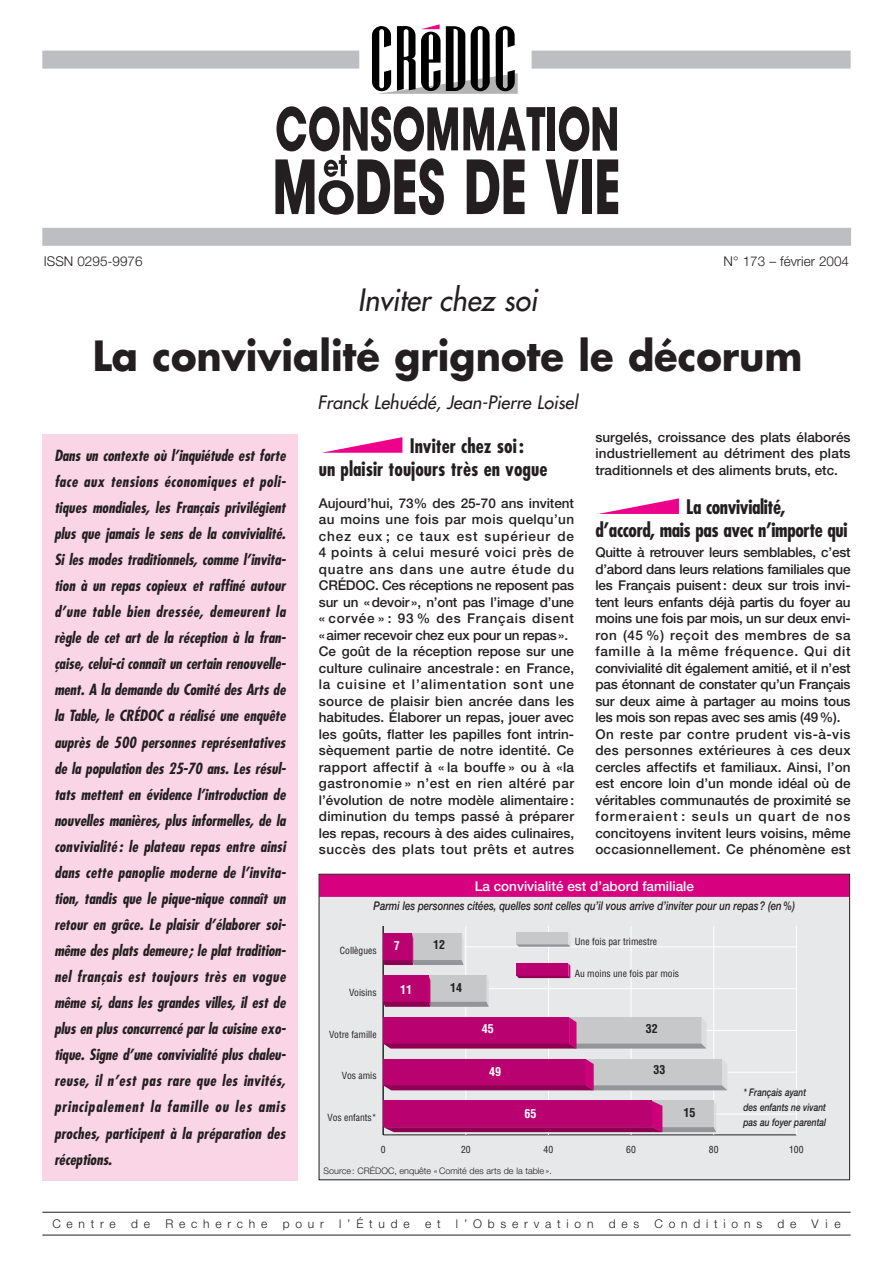
<style>
.page{position:relative;width:893px;height:1263px;background:#fff}
.page>*{position:absolute;margin:0;border:0;box-sizing:border-box;transform-origin:0 0}
.t1{font:700 40.5px "Futura";color:#231f20;scale:.95 1}
.t2{font:italic 30px "Futura";color:#231f20;scale:.95 1}
.t3{font:700 condensed 19.5px/22.5px "Futura";letter-spacing:-.01em;color:#231f20}
.t4{font:italic 18px "Futura";color:#231f20}
.t5{font:italic 700 condensed 15px/26.1px "Futura";letter-spacing:.01em;color:#231f20;text-align:justify}
.t6{font:500 13.5px/16.5px "Helvetica Neue";color:#231f20}
.t7{font:500 13.5px "Helvetica Neue";color:#fff}
.t8{font:300 13.5px "Helvetica Neue";color:#231f20}
.t9{font:italic 500 12px "Helvetica Neue";color:#231f20;scale:.8 1}
.t10{font:300 12px "Helvetica Neue";letter-spacing:.485em;color:#231f20}
.t11{font:700 condensed 12px "Helvetica";color:#231f20}
.t12{font:700 condensed 12px "Helvetica";color:#fff}
.t13{font:italic 500 10.5px/15px "Helvetica Neue";color:#231f20;scale:.8 1}
.t14{font:condensed 9.6px "Helvetica";color:#231f20}
.t15{font:300 9px "Helvetica Neue";color:#231f20}
</style>
<div class="page">
<svg style="left:598px;top:498px;width:81px;height:16px"></svg>
<svg style="left:322px;top:437px;width:80px;height:16px"></svg>
<hr style="left:42px;top:1212px;width:808px;height:1px;background:#231f20">
<hr style="left:42px;top:1235px;width:808px;height:1px;background:#231f20">
<svg style="left:372px;top:24px;width:145px;height:70px"></svg>
<div style="left:42px;top:51px;width:317px;height:18px;background:#bdbec1"></div>
<div style="left:531px;top:51px;width:319px;height:18px;background:#bdbec1"></div>
<svg style="left:275px;top:106px;width:343px;height:109px"></svg>
<div style="left:42px;top:228px;width:809px;height:18px;background:#bdbec1"></div>
<div style="left:42px;top:434px;width:255px;height:746px;background:#fad5e5"></div>
<div style="left:319px;top:874px;width:530px;height:306px;background:#e7e8e9"></div>
<div style="left:319px;top:874px;width:530px;height:23px;background:#d7017f"></div>
<div style="left:319px;top:874px;width:530px;height:306px;border:1px solid #231f20"></div>
<hr style="left:383px;top:1135px;width:413px;height:1px;background:#231f20">
<hr style="left:465px;top:926px;width:1px;height:209px;background:#fff">
<hr style="left:548px;top:926px;width:1px;height:209px;background:#fff">
<hr style="left:630px;top:926px;width:1px;height:209px;background:#fff">
<hr style="left:713px;top:926px;width:1px;height:209px;background:#fff">
<hr style="left:796px;top:926px;width:1px;height:209px;background:#fff">
<hr style="left:383px;top:926px;width:1px;height:209px;background:#231f20">
<hr style="left:383px;top:1114px;width:413px;height:1px;background:#fff">
<hr style="left:383px;top:1072px;width:413px;height:1px;background:#fff">
<hr style="left:383px;top:1030px;width:413px;height:1px;background:#fff">
<hr style="left:383px;top:988px;width:413px;height:1px;background:#fff">
<hr style="left:383px;top:947px;width:413px;height:1px;background:#fff">
<svg style="left:516px;top:932px;width:54px;height:15px"></svg>
<svg style="left:516px;top:963px;width:54px;height:15px"></svg>
<svg style="left:383px;top:934px;width:80px;height:31px;background:#ba78a1"></svg>
<svg style="left:383px;top:975px;width:106px;height:32px;background:#ba6c9c"></svg>
<svg style="left:383px;top:1017px;width:323px;height:32px;background:#b95090"></svg>
<svg style="left:383px;top:1059px;width:344px;height:31px;background:#b84b8d"></svg>
<svg style="left:383px;top:1101px;width:333px;height:31px;background:#b5217a"></svg>
<p class="t8" style="left:44px;top:257px;width:100px">ISSN 0295-9976</p>
<p class="t8" style="left:723px;top:257px;width:127px">N° 173 – février 2004</p>
<h2 class="t2" style="left:358px;top:285px;width:190px">Inviter chez soi</h2>
<h1 class="t1" style="left:93px;top:338px;width:748px">La convivialité grignote le décorum</h1>
<h3 class="t4" style="left:317px;top:393px;width:261px">Franck Lehuédé, Jean-Pierre Loisel</h3>
<p class="t5" style="left:54px;top:444px;width:233px">Dans un contexte où l’inquiétude est forte face aux tensions économiques et poli&shy;tiques mondiales, les Français privilégient plus que jamais le sens de la convivialité.<br>Si les modes traditionnels, comme l’invita&shy;tion à un repas copieux et raffiné autour d’une table bien dressée, demeurent la règle de cet art de la réception à la fran&shy;çaise, celui-ci connaît un certain renouvelle&shy;ment. A la demande du Comité des Arts de la Table, le CRÉDOC a réalisé une enquête auprès de 500 personnes représentatives de la population des 25-70 ans. Les résul&shy;tats mettent en évidence l’introduction de nouvelles manières, plus informelles, de la convivialité : le plateau repas entre ainsi dans cette panoplie moderne de l’invita&shy;tion, tandis que le pique-nique connaît un retour en grâce. Le plaisir d’élaborer soi&shy;même des plats demeure; le plat tradition&shy;nel français est toujours très en vogue même si, dans les grandes villes, il est de plus en plus concurrencé par la cuisine exo&shy;tique. Signe d’une convivialité plus chaleu&shy;reuse, il n’est pas rare que les invités, principalement la famille ou les amis proches, participent à la préparation des réceptions.</p>
<p class="t6" style="left:595px;top:430px;width:257px;text-align:justify">surgelés, croissance des plats élaborés industriellement au détriment des plats traditionnels et des aliments bruts, etc.</p>
<h3 class="t3" style="left:595px;top:498px;width:254px;text-indent:91px">La convivialité, d’accord, mais pas avec n’importe qui</h3>
<p class="t6" style="left:595px;top:545px;width:257px">Quitte à retrouver leurs semblables, c’est d’abord dans leurs relations familiales que les Français puisent: deux sur trois invi&shy;tent leurs enfants déjà partis du foyer au moins une fois par mois, un sur deux envi&shy;ron (45 %) reçoit des membres de sa famille à la même fréquence. Qui dit convivialité dit également amitié, et il n’est pas étonnant de constater qu’un Français sur deux aime à partager au moins tous les mois son repas avec ses amis (49%).<br>On reste par contre prudent vis-à-vis des personnes extérieures à ces deux cercles affectifs et familiaux. Ainsi, l’on est encore loin d’un monde idéal où de véritables communautés de proximité se formeraient : seuls un quart de nos concitoyens invitent leurs voisins, même occasionnellement. Ce phénomène est</p>
<h3 class="t3" style="left:319px;top:436px;width:230px;text-indent:91px">Inviter chez soi :<br>un plaisir toujours très en vogue</h3>
<p class="t6" style="left:319px;top:496px;width:257px">Aujourd’hui, 73% des 25-70 ans invitent au moins une fois par mois quelqu’un chez eux ; ce taux est supérieur de 4 points à celui mesuré voici près de quatre ans dans une autre étude du CRÉDOC. Ces réceptions ne reposent pas sur un «devoir», n’ont pas l’image d’une « corvée » : 93 % des Français disent «aimer recevoir chez eux pour un repas».<br>Ce goût de la réception repose sur une culture culinaire ancestrale : en France, la cuisine et l’alimentation sont une source de plaisir bien ancrée dans les habitudes. Élaborer un repas, jouer avec les goûts, flatter les papilles font intrin&shy;sèquement partie de notre identité. Ce rapport affectif à « la bouffe » ou à «la gastronomie » n’est en rien altéré par l’évolution de notre modèle alimentaire : diminution du temps passé à préparer les repas, recours à des aides culinaires, succès des plats tout prêts et autres</p>
<p class="t7" style="left:474px;top:881px;width:221px">La convivialité est d’abord familiale</p>
<p class="t9" style="left:373px;top:901px;width:528px">Parmi les personnes citées, quelles sont celles qu’il vous arrive d’inviter pour un repas ? (en %)</p>
<p class="t14" style="left:574px;top:938px;width:84px">Une fois par trimestre</p>
<p class="t14" style="left:574px;top:970px;width:106px">Au moins une fois par mois</p>
<p class="t11" style="left:433px;top:940px;width:13px">12</p>
<p class="t12" style="left:393px;top:941px;width:7px">7</p>
<p class="t14" style="left:340px;top:947px;width:38px">Collègues</p>
<p class="t11" style="left:450px;top:983px;width:13px">14</p>
<p class="t12" style="left:400px;top:985px;width:13px">11</p>
<p class="t14" style="left:349px;top:989px;width:29px">Voisins</p>
<p class="t12" style="left:482px;top:1024px;width:13px">45</p>
<p class="t12" style="left:489px;top:1067px;width:13px">49</p>
<p class="t11" style="left:645px;top:1024px;width:13px">32</p>
<p class="t11" style="left:653px;top:1065px;width:13px">33</p>
<p class="t14" style="left:329px;top:1030px;width:49px">Votre famille</p>
<p class="t14" style="left:342px;top:1072px;width:36px">Vos amis</p>
<p class="t13" style="left:743px;top:1086px;width:105px">* Français ayant<br>des enfants ne vivant pas au foyer parental</p>
<p class="t11" style="left:683px;top:1108px;width:13px">15</p>
<p class="t12" style="left:524px;top:1109px;width:13px">65</p>
<p class="t14" style="left:327px;top:1114px;width:51px">Vos enfants*</p>
<p class="t14" style="left:381px;top:1145px;width:6px">0</p>
<p class="t14" style="left:461px;top:1145px;width:11px">20</p>
<p class="t14" style="left:543px;top:1145px;width:11px">40</p>
<p class="t14" style="left:626px;top:1145px;width:11px">60</p>
<p class="t14" style="left:709px;top:1145px;width:11px">80</p>
<p class="t14" style="left:789px;top:1145px;width:16px">100</p>
<p class="t15" style="left:323px;top:1167px;width:230px">Source : CRÉDOC, enquête « Comité des arts de la table ».</p>
<p class="t10" style="left:52px;top:1219px;width:65px">Centre</p>
<p class="t10" style="left:131px;top:1219px;width:20px">d e</p>
<p class="t10" style="left:165px;top:1219px;width:104px">Recherche</p>
<p class="t10" style="left:283px;top:1219px;width:43px">pour</p>
<p class="t10" style="left:339px;top:1219px;width:72px">l’Étude</p>
<p class="t10" style="left:425px;top:1219px;width:17px">e t</p>
<p class="t10" style="left:456px;top:1219px;width:139px">l’Observation</p>
<p class="t10" style="left:608px;top:1219px;width:32px">des</p>
<p class="t10" style="left:654px;top:1219px;width:109px">Conditions</p>
<p class="t10" style="left:777px;top:1219px;width:20px">d e</p>
<p class="t10" style="left:811px;top:1219px;width:30px">Vie</p>
</div>
